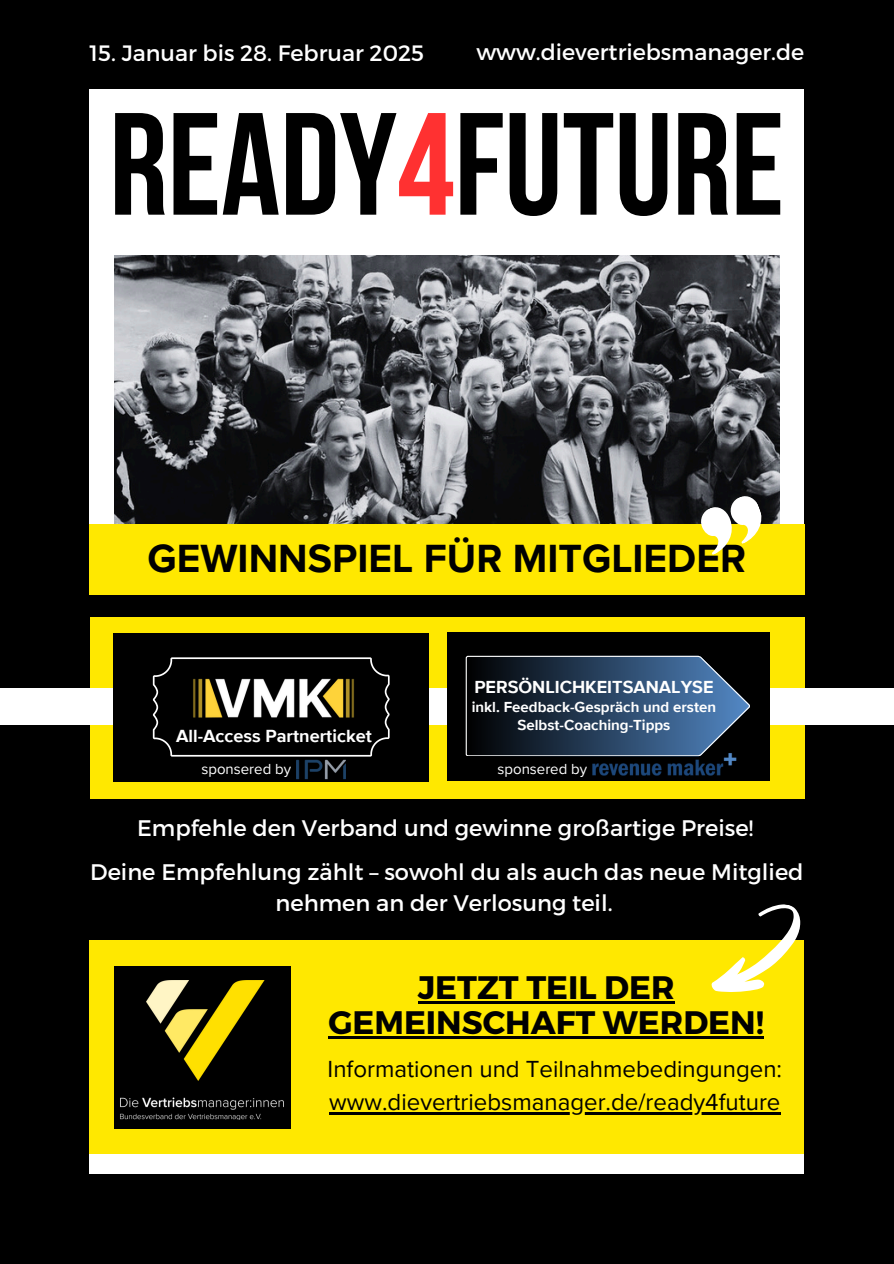
<style>
.page{position:relative;width:894px;height:1264px;background:#fff}
.page>*{position:absolute;margin:0;border:0;box-sizing:border-box;transform-origin:0 0}
.t1{font:145.2px "Bebas Neue Cyrillic";color:#000}
.t2{font:700 40.5px "Proxima Nova";color:#000}
.t3{font:700 32.55px/34.8px "Montserrat";color:#000;text-align:center}
.t4{font:24px "Proxima Nova";color:#000}
.t5{font:22.5px/31.5px "Montserrat";color:#fff;text-align:center}
.t6{font:22.2px "Montserrat";color:#fff}
.t7{font:700 18.15px "Proxima Nova";color:#fff}
.t8{font:700 18px "Proxima Nova";color:#fff}
.t9{font:700 15px/18px "Proxima Nova";color:#fff;text-align:center}
.t10{font:15px "Proxima Nova";color:#fff}
.s1{color:#ff3131}
</style>
<div class="page">
<div style="left:0;top:0;width:893px;height:1263px;background:#000"></div>
<div style="left:89px;top:89px;width:714px;height:505px;background:#fff"></div>
<img style="left:114px;top:256px;width:665px;height:267px">
<div style="left:90px;top:617px;width:714px;height:181px;background:#ffe800"></div>
<div style="left:0;top:689px;width:893px;height:36px;background:#fff"></div>
<div style="left:447px;top:632px;width:322px;height:149px;background:#000"></div>
<div style="left:114px;top:633px;width:315px;height:149px;background:#000"></div>
<div style="left:89px;top:940px;width:715px;height:214px;background:#ffe800"></div>
<div style="left:89px;top:523px;width:715px;height:71px;background:#ffe800"></div>
<div style="left:89px;top:1154px;width:715px;height:20px;background:#fff"></div>
<div style="left:114px;top:966px;width:176px;height:162px;background:#000"></div>
<img style="left:147px;top:980px;width:118px;height:99px">
<svg style="left:696px;top:492px;width:72px;height:63px"></svg>
<svg style="left:153px;top:657px;width:236px;height:99px"></svg>
<img style="left:183px;top:669px;width:180px;height:58px">
<img style="left:120px;top:1097px;width:164px;height:22px">
<svg style="left:465px;top:655px;width:284px;height:101px"></svg>
<hr style="left:418px;top:1001px;width:256px;height:2px;background:#000">
<hr style="left:328px;top:1035px;width:435px;height:3px;background:#000">
<hr style="left:329px;top:1112px;width:451px;height:2px;background:#000">
<img style="left:296px;top:753px;width:50px;height:27px">
<img style="left:582px;top:751px;width:165px;height:25px">
<svg style="left:711px;top:904px;width:90px;height:88px"></svg>
<h2 class="t6" style="left:90px;top:39px;width:336px">15. Januar bis 28. Februar 2025</h2>
<p class="t6" style="left:476px;top:38px;width:329px">www.dievertriebsmanager.de</p>
<p class="t1" style="left:109px;top:106px;width:676px">READY<span class="s1">4</span>FUTURE</p>
<h4 class="t2" style="left:147px;top:534px;width:600px">GEWINNSPIEL FÜR MITGLIEDER</h4>
<h4 class="t7" style="left:176px;top:724px;width:197px">All-Access Partnerticket</h4>
<p class="t8" style="left:474px;top:676px;width:241px">PERSÖNLICHKEITSANALYSE</p>
<p class="t9" style="left:471px;top:698px;width:246px">inkl. Feedback-Gespräch und ersten<br>Selbst-Coaching-Tipps</p>
<p class="t10" style="left:201px;top:760px;width:91px">sponsered by</p>
<p class="t10" style="left:497px;top:760px;width:91px">sponsered by</p>
<p class="t5" style="left:137px;top:811px;width:617px">Empfehle den Verband und gewinne großartige Preise!</p>
<h5 class="t5" style="left:90px;top:854px;width:714px">Deine Empfehlung zählt – sowohl du als auch das neue Mitglied nehmen an der Verlosung teil.</h5>
<h1 class="t3" style="left:328px;top:968px;width:437px">JETZT TEIL DER<br>GEMEINSCHAFT WERDEN!</h1>
<p class="t4" style="left:327px;top:1055px;width:456px">Informationen und Teilnahmebedingungen:</p>
<p class="t4" style="left:329px;top:1088px;width:452px">www.dievertriebsmanager.de/ready4future</p>
</div>
